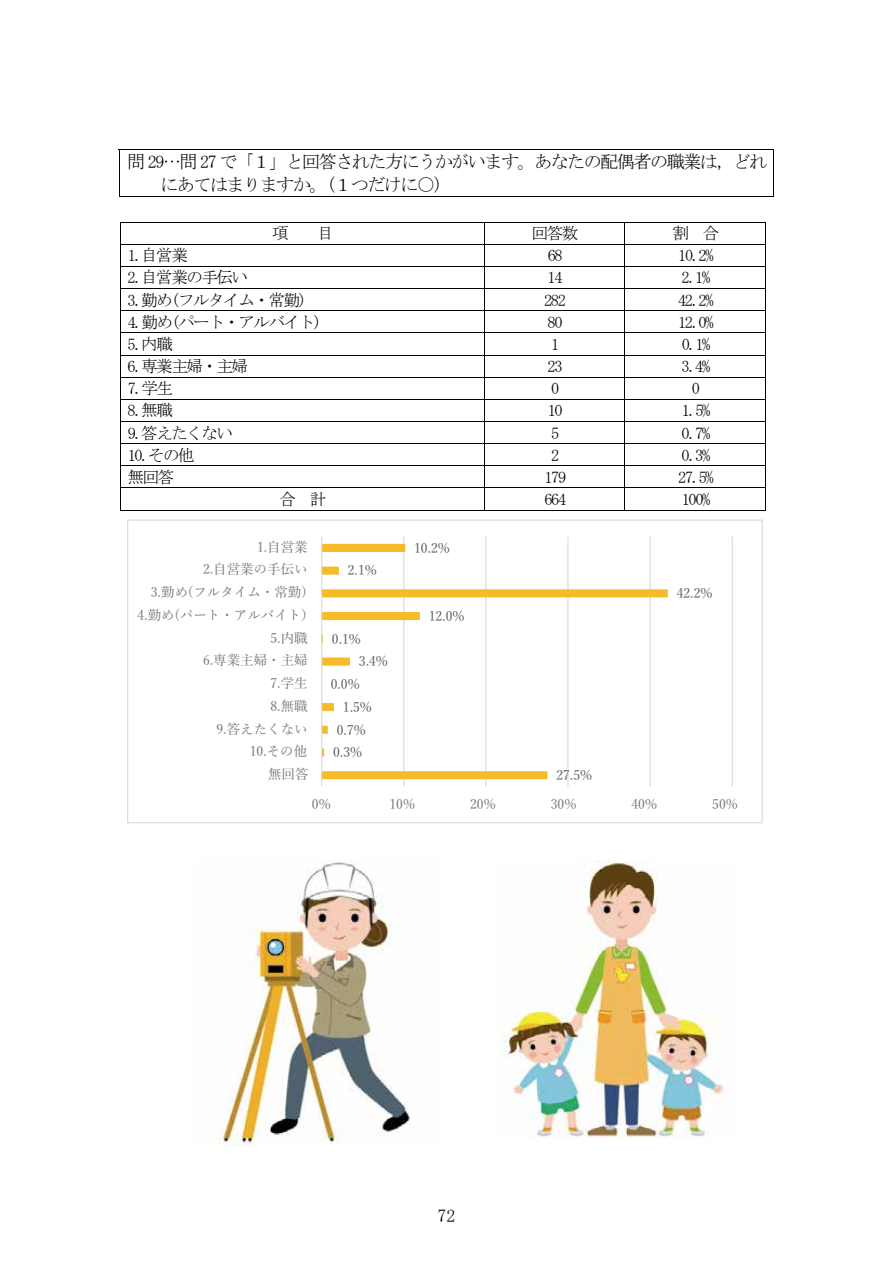
<style>
.page{position:relative;width:893px;height:1263px;background:#fff}
.page>*{position:absolute;margin:0;border:0;box-sizing:border-box;transform-origin:0 0}
.t1{font:18px/23.2px "MS Mincho";letter-spacing:-.08em;color:#000}
.t2{font:16.5px "MS Mincho";letter-spacing:-.085em;color:#000}
.t3{font:500 13.5px/22.8px "Yu Min";color:#7d7c7d;text-align:right}
.t4{font:500 13.5px "Yu Min";color:#656464}
</style>
<div class="page">
<hr style="left:119px;top:149px;width:655px;height:1px;background:#000">
<hr style="left:119px;top:149px;width:1px;height:48px;background:#000">
<hr style="left:119px;top:196px;width:654px;height:1px;background:#000">
<hr style="left:773px;top:149px;width:1px;height:48px;background:#000">
<hr style="left:120px;top:222px;width:505px;height:1px;background:#000">
<hr style="left:625px;top:222px;width:140px;height:1px;background:#000">
<hr style="left:120px;top:244px;width:505px;height:1px;background:#000">
<hr style="left:625px;top:244px;width:140px;height:1px;background:#000">
<hr style="left:120px;top:266px;width:505px;height:1px;background:#000">
<hr style="left:625px;top:266px;width:140px;height:1px;background:#000">
<hr style="left:120px;top:288px;width:505px;height:1px;background:#000">
<hr style="left:625px;top:288px;width:140px;height:1px;background:#000">
<hr style="left:120px;top:310px;width:505px;height:1px;background:#000">
<hr style="left:625px;top:310px;width:140px;height:1px;background:#000">
<hr style="left:120px;top:332px;width:505px;height:1px;background:#000">
<hr style="left:625px;top:332px;width:140px;height:1px;background:#000">
<hr style="left:120px;top:355px;width:505px;height:1px;background:#000">
<hr style="left:625px;top:355px;width:140px;height:1px;background:#000">
<hr style="left:120px;top:377px;width:505px;height:1px;background:#000">
<hr style="left:625px;top:377px;width:140px;height:1px;background:#000">
<hr style="left:120px;top:399px;width:505px;height:1px;background:#000">
<hr style="left:625px;top:399px;width:140px;height:1px;background:#000">
<hr style="left:120px;top:421px;width:505px;height:1px;background:#000">
<hr style="left:625px;top:421px;width:140px;height:1px;background:#000">
<hr style="left:120px;top:443px;width:505px;height:1px;background:#000">
<hr style="left:625px;top:443px;width:140px;height:1px;background:#000">
<hr style="left:120px;top:465px;width:505px;height:1px;background:#000">
<hr style="left:625px;top:465px;width:140px;height:1px;background:#000">
<hr style="left:120px;top:488px;width:505px;height:1px;background:#000">
<hr style="left:625px;top:488px;width:140px;height:1px;background:#000">
<svg style="left:120px;top:223px;width:1px;height:287px"></svg>
<hr style="left:120px;top:510px;width:364px;height:1px;background:#000">
<svg style="left:484px;top:223px;width:1px;height:287px"></svg>
<hr style="left:485px;top:510px;width:140px;height:1px;background:#000">
<hr style="left:625px;top:510px;width:140px;height:1px;background:#000">
<svg style="left:765px;top:222px;width:1px;height:289px"></svg>
<hr style="left:403px;top:536px;width:1px;height:251px;background:#d9dada">
<hr style="left:485px;top:536px;width:1px;height:251px;background:#d9dada">
<hr style="left:567px;top:536px;width:2px;height:251px;background:#d9dada">
<hr style="left:649px;top:536px;width:2px;height:251px;background:#d9dada">
<hr style="left:732px;top:536px;width:1px;height:251px;background:#d9dada">
<svg style="left:322px;top:544px;width:346px;height:235px"></svg>
<hr style="left:321px;top:536px;width:1px;height:251px;background:#d9dada">
<img style="left:500px;top:861px;width:224px;height:277px">
<img style="left:210px;top:860px;width:200px;height:286px">
<p class="t1" style="left:160px;top:150px;width:609px;text-indent:-33px">問 29…問 27 で「１」と回答された方にうかがいます。あなたの配偶者の職業は，どれにあてはまりますか。（１つだけに○）</p>
<p class="t2" style="left:272px;top:225px;width:18px">項</p>
<p class="t2" style="left:317px;top:225px;width:18px">目</p>
<p class="t2" style="left:532px;top:225px;width:48px">回答数</p>
<p class="t2" style="left:673px;top:225px;width:48px">割 合</p>
<p class="t2" style="left:128px;top:247px;width:62px">1.自営業</p>
<p class="t2" style="left:548px;top:247px;width:17px">68</p>
<p class="t2" style="left:678px;top:247px;width:37px">10.2%</p>
<p class="t2" style="left:128px;top:269px;width:122px">2.自営業の手伝い</p>
<p class="t2" style="left:548px;top:269px;width:17px">14</p>
<p class="t2" style="left:682px;top:269px;width:30px">2.1%</p>
<p class="t2" style="left:128px;top:291px;width:181px">3.勤め(フルタイム・常勤)</p>
<p class="t2" style="left:544px;top:291px;width:23px">282</p>
<p class="t2" style="left:678px;top:291px;width:37px">42.2%</p>
<p class="t2" style="left:128px;top:314px;width:196px">4.勤め(パート・アルバイト)</p>
<p class="t2" style="left:548px;top:314px;width:17px">80</p>
<p class="t2" style="left:678px;top:314px;width:37px">12.0%</p>
<p class="t2" style="left:128px;top:336px;width:47px">5.内職</p>
<p class="t2" style="left:551px;top:336px;width:10px">1</p>
<p class="t2" style="left:682px;top:336px;width:30px">0.1%</p>
<p class="t2" style="left:128px;top:358px;width:122px">6.専業主婦・主婦</p>
<p class="t2" style="left:548px;top:358px;width:17px">23</p>
<p class="t2" style="left:682px;top:358px;width:30px">3.4%</p>
<p class="t2" style="left:128px;top:380px;width:47px">7.学生</p>
<p class="t2" style="left:551px;top:380px;width:10px">0</p>
<p class="t2" style="left:692px;top:380px;width:10px">0</p>
<p class="t2" style="left:128px;top:402px;width:47px">8.無職</p>
<p class="t2" style="left:548px;top:402px;width:17px">10</p>
<p class="t2" style="left:682px;top:402px;width:30px">1.5%</p>
<p class="t2" style="left:128px;top:424px;width:107px">9.答えたくない</p>
<p class="t2" style="left:551px;top:424px;width:10px">5</p>
<p class="t2" style="left:682px;top:424px;width:30px">0.7%</p>
<p class="t2" style="left:128px;top:446px;width:69px">10.その他</p>
<p class="t2" style="left:551px;top:446px;width:10px">2</p>
<p class="t2" style="left:682px;top:446px;width:30px">0.3%</p>
<p class="t2" style="left:128px;top:469px;width:48px">無回答</p>
<p class="t2" style="left:544px;top:469px;width:23px">179</p>
<p class="t2" style="left:678px;top:469px;width:37px">27.5%</p>
<p class="t2" style="left:280px;top:491px;width:48px">合 計</p>
<p class="t2" style="left:544px;top:491px;width:23px">664</p>
<p class="t2" style="left:682px;top:491px;width:30px">100%</p>
<p class="t4" style="left:414px;top:535px;width:37px">10.2%</p>
<p class="t4" style="left:348px;top:558px;width:31px">2.1%</p>
<p class="t4" style="left:677px;top:581px;width:37px">42.2%</p>
<p class="t4" style="left:429px;top:603px;width:37px">12.0%</p>
<p class="t4" style="left:332px;top:626px;width:31px">0.1%</p>
<p class="t4" style="left:359px;top:649px;width:31px">3.4%</p>
<p class="t4" style="left:331px;top:671px;width:31px">0.0%</p>
<p class="t4" style="left:343px;top:694px;width:31px">1.5%</p>
<p class="t4" style="left:337px;top:717px;width:31px">0.7%</p>
<p class="t4" style="left:333px;top:740px;width:31px">0.3%</p>
<p class="t4" style="left:556px;top:762px;width:37px">27.5%</p>
<p class="t3" style="left:312px;top:791px;width:20px">0%</p>
<p class="t3" style="left:389px;top:791px;width:27px">10%</p>
<p class="t3" style="left:470px;top:791px;width:27px">20%</p>
<p class="t3" style="left:551px;top:791px;width:27px">30%</p>
<p class="t3" style="left:631px;top:791px;width:27px">40%</p>
<p class="t3" style="left:712px;top:791px;width:27px">50%</p>
<p class="t3" style="left:137px;top:534px;width:173px">1.自営業<br>2.自営業の手伝い<br>3.勤め(フルタイム・常勤)<br>4.勤め(パート・アルバイト)<br>5.内職<br>6.専業主婦・主婦<br>7.学生<br>8.無職<br>9.答えたくない<br>10.その他<br>無回答</p>
<p class="t1" style="left:438px;top:1203px;width:19px">72</p>
</div>
